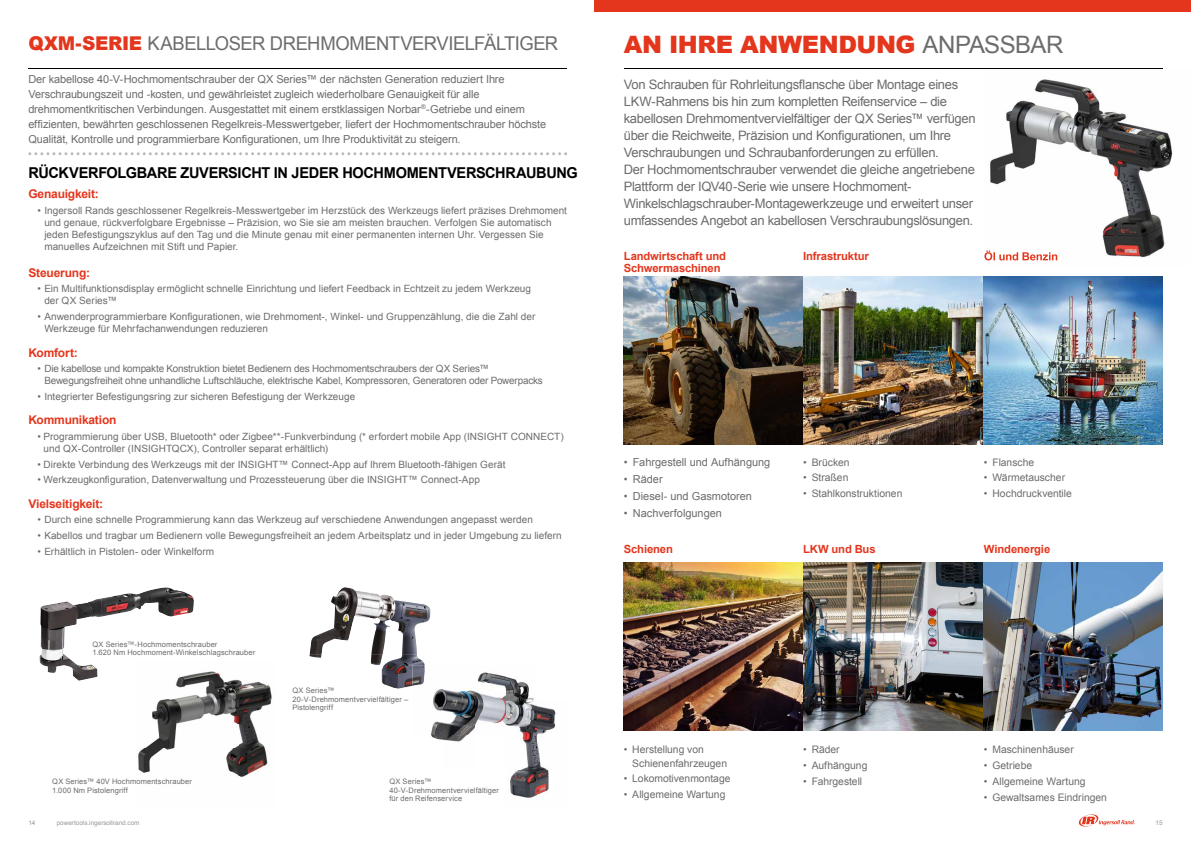
<style>
.page{position:relative;width:1191px;height:842px;background:#fff}
.page>*{position:absolute;margin:0;border:0;box-sizing:border-box;transform-origin:0 0}
.t1{font:900 24px "Arial";letter-spacing:-.015em;color:#e3361d}
.t2{font:19px "Arial";letter-spacing:-.025em;color:#6c6c6c}
.t3{font:700 15px "Arial";letter-spacing:-.02em;color:#000}
.t4{font:13px/17px "Arial";letter-spacing:-.025em;color:#6c6c6c}
.t5{font:700 12px "Arial";letter-spacing:-.015em;color:#e3361d}
.t6{font:700 11.2px/12px "Arial";letter-spacing:-.01em;color:#e3361d}
.t7{font:11px/15px "Arial";letter-spacing:-.01em;color:#6c6c6c}
.t8{font:10.3px/13.2px "Arial";color:#6c6c6c}
.t9{font:10px/12px "Arial";color:#6c6c6c}
.t10{font:7.5px/8.5px "Arial";letter-spacing:.015em;color:#6c6c6c}
.t11{font:6.4px "Arial";color:#969696}
.s1{font-weight:900;color:#e3361d}
.s2{font-weight:400;color:#6c6c6c}
</style>
<div class="page">
<svg style="left:1078px;top:814px;width:57px;height:13px"></svg>
<div style="left:595px;top:0;width:596px;height:12px;background:#e3361d"></div>
<hr style="left:28px;top:68px;width:539px;height:1px;background:#000">
<svg style="left:28px;top:152px;width:539px;height:3px"></svg>
<img style="left:138px;top:671px;width:134px;height:106px">
<img style="left:39px;top:599px;width:59px;height:82px">
<img style="left:101px;top:587px;width:63px;height:30px">
<img style="left:431px;top:672px;width:125px;height:126px">
<img style="left:331px;top:587px;width:39px;height:34px">
<img style="left:370px;top:593px;width:60px;height:28px">
<img style="left:309px;top:621px;width:44px;height:34px">
<img style="left:394px;top:621px;width:9px;height:32px">
<svg style="left:309px;top:655px;width:13px;height:3px"></svg>
<img style="left:371px;top:655px;width:54px;height:33px">
<img style="left:412px;top:665px;width:13px;height:21px">
<img style="left:986px;top:68px;width:187px;height:193px">
<img style="left:984px;top:250px;width:73px;height:10px">
<img style="left:624px;top:276px;width:359px;height:168px">
<img style="left:803px;top:276px;width:179px;height:168px">
<img style="left:983px;top:276px;width:179px;height:168px">
<img style="left:624px;top:563px;width:359px;height:168px">
<img style="left:803px;top:563px;width:179px;height:168px">
<img style="left:983px;top:563px;width:179px;height:168px">
<hr style="left:624px;top:68px;width:538px;height:1px;background:#000">
<h2 class="t2" style="left:28px;top:31px;width:531px"><span class="s1">QXM-SERIE</span> KABELLOSER DREHMOMENTVERVIELFÄLTIGER</h2>
<p class="t7" style="left:28px;top:71px;width:519px">Der kabellose 40-V-Hochmomentschrauber der QX Series™ der nächsten Generation reduziert Ihre Verschraubungszeit und -kosten, und gewährleistet zugleich wiederholbare Genauigkeit für alle drehmomentkritischen Verbindungen. Ausgestattet mit einem erstklassigen Norbar<sup>®</sup>-Getriebe und einem effizienten, bewährten geschlossenen Regelkreis-Messwertgeber, liefert der Hochmomentschrauber höchste Qualität, Kontrolle und programmierbare Konfigurationen, um Ihre Produktivität zu steigern.</p>
<h3 class="t3" style="left:28px;top:163px;width:551px">RÜCKVERFOLGBARE ZUVERSICHT IN JEDER HOCHMOMENTVERSCHRAUBUNG</h3>
<p class="t5" style="left:28px;top:186px;width:72px">Genauigkeit:</p>
<p class="t9" style="left:44px;top:204px;width:524px;text-indent:-7px">• Ingersoll Rands geschlossener Regelkreis-Messwertgeber im Herzstück des Werkzeugs liefert präzises Drehmoment und genaue, rückverfolgbare Ergebnisse – Präzision, wo Sie sie am meisten brauchen. Verfolgen Sie automatisch jeden Befestigungszyklus auf den Tag und die Minute genau mit einer permanenten internen Uhr. Vergessen Sie manuelles Aufzeichnen mit Stift und Papier.</p>
<p class="t5" style="left:28px;top:265px;width:63px">Steuerung:</p>
<p class="t9" style="left:44px;top:283px;width:488px;text-indent:-7px">• Ein Multifunktionsdisplay ermöglicht schnelle Einrichtung und liefert Feedback in Echtzeit zu jedem Werkzeug der QX Series™</p>
<p class="t9" style="left:44px;top:310px;width:492px;text-indent:-7px">• Anwenderprogrammierbare Konfigurationen, wie Drehmoment-, Winkel- und Gruppenzählung, die die Zahl der<br>Werkzeuge für Mehrfachanwendungen reduzieren</p>
<p class="t5" style="left:28px;top:344px;width:51px">Komfort:</p>
<p class="t9" style="left:44px;top:363px;width:500px;text-indent:-7px">• Die kabellose und kompakte Konstruktion bietet Bedienern des Hochmomentschraubers der QX Series™<br>Bewegungsfreiheit ohne unhandliche Luftschläuche, elektrische Kabel, Kompressoren, Generatoren oder Powerpacks</p>
<p class="t9" style="left:37px;top:390px;width:319px">• Integrierter Befestigungsring zur sicheren Befestigung der Werkzeuge</p>
<p class="t5" style="left:28px;top:412px;width:90px">Kommunikation</p>
<p class="t9" style="left:44px;top:430px;width:522px;text-indent:-6px">• Programmierung über USB, Bluetooth* oder Zigbee**-Funkverbindung (* erfordert mobile App (INSIGHT CONNECT) und QX-Controller (INSIGHTQCX), Controller separat erhältlich)</p>
<p class="t9" style="left:37px;top:458px;width:469px">• Direkte Verbindung des Werkzeugs mit der INSIGHT™ Connect-App auf Ihrem Bluetooth-fähigen Gerät</p>
<p class="t9" style="left:37px;top:474px;width:444px">• Werkzeugkonfiguration, Datenverwaltung und Prozessteuerung über die INSIGHT™ Connect-App</p>
<p class="t5" style="left:28px;top:496px;width:76px">Vielseitigkeit:</p>
<p class="t9" style="left:37px;top:514px;width:497px">• Durch eine schnelle Programmierung kann das Werkzeug auf verschiedene Anwendungen angepasst werden</p>
<p class="t9" style="left:37px;top:529px;width:526px">• Kabellos und tragbar um Bedienern volle Bewegungsfreiheit an jedem Arbeitsplatz und in jeder Umgebung zu liefern</p>
<p class="t9" style="left:37px;top:545px;width:178px">• Erhältlich in Pistolen- oder Winkelform</p>
<p class="t10" style="left:92px;top:640px;width:164px">QX Series™-Hochmomentschrauber<br>1.620 Nm Hochmoment-Winkelschlagschrauber</p>
<p class="t10" style="left:52px;top:777px;width:141px">QX Series™ 40V Hochmomentschrauber<br>1.000 Nm Pistolengriff</p>
<p class="t10" style="left:292px;top:686px;width:117px">QX Series™<br>20-V-Drehmomentvervielfältiger –<br>Pistolengriff</p>
<p class="t10" style="left:389px;top:777px;width:111px">QX Series™<br>40-V-Drehmomentvervielfältiger für den Reifenservice</p>
<h1 class="t1" style="left:624px;top:27px;width:441px">AN IHRE ANWENDUNG <span class="s2">ANPASSBAR</span></h1>
<p class="t4" style="left:624px;top:76px;width:353px">Von Schrauben für Rohrleitungsflansche über Montage eines LKW-Rahmens bis hin zum kompletten Reifenservice – die kabellosen Drehmomentvervielfältiger der QX Series™ verfügen über die Reichweite, Präzision und Konfigurationen, um Ihre Verschraubungen und Schraubanforderungen zu erfüllen.<br>Der Hochmomentschrauber verwendet die gleiche angetriebene Plattform der IQV40-Serie wie unsere Hochmoment-Winkelschlagschrauber-Montagewerkzeuge und erweitert unser umfassendes Angebot an kabellosen Verschraubungslösungen.</p>
<p class="t6" style="left:624px;top:251px;width:104px">Landwirtschaft und<br>Schwermaschinen</p>
<p class="t6" style="left:803px;top:251px;width:67px">Infrastruktur</p>
<p class="t7" style="left:624px;top:455px;width:148px">• Fahrgestell und Aufhängung</p>
<p class="t7" style="left:624px;top:472px;width:40px">• Räder</p>
<p class="t7" style="left:624px;top:488px;width:130px">• Diesel- und Gasmotoren</p>
<p class="t7" style="left:624px;top:505px;width:100px">• Nachverfolgungen</p>
<p class="t8" style="left:803px;top:455px;width:48px">• Brücken</p>
<p class="t8" style="left:803px;top:471px;width:47px">• Straßen</p>
<p class="t8" style="left:803px;top:487px;width:101px">• Stahlkonstruktionen</p>
<p class="t8" style="left:984px;top:455px;width:52px">• Flansche</p>
<p class="t8" style="left:984px;top:471px;width:83px">• Wärmetauscher</p>
<p class="t8" style="left:984px;top:487px;width:89px">• Hochdruckventile</p>
<p class="t6" style="left:624px;top:544px;width:51px">Schienen</p>
<p class="t6" style="left:803px;top:544px;width:74px">LKW und Bus</p>
<p class="t6" style="left:984px;top:544px;width:68px">Windenergie</p>
<p class="t8" style="left:632px;top:743px;width:96px;text-indent:-8px">• Herstellung von<br>Schienenfahrzeugen</p>
<p class="t8" style="left:624px;top:772px;width:108px">• Lokomotivenmontage</p>
<p class="t8" style="left:624px;top:788px;width:103px">• Allgemeine Wartung</p>
<p class="t8" style="left:803px;top:743px;width:38px">• Räder</p>
<p class="t8" style="left:803px;top:759px;width:66px">• Aufhängung</p>
<p class="t8" style="left:803px;top:775px;width:61px">• Fahrgestell</p>
<p class="t8" style="left:984px;top:743px;width:91px">• Maschinenhäuser</p>
<p class="t8" style="left:984px;top:759px;width:50px">• Getriebe</p>
<p class="t8" style="left:984px;top:775px;width:103px">• Allgemeine Wartung</p>
<p class="t8" style="left:984px;top:791px;width:125px">• Gewaltsames Eindringen</p>
<p class="t11" style="left:28px;top:818px;width:9px">14</p>
<p class="t11" style="left:57px;top:818px;width:84px">powertools.ingersollrand.com</p>
<p class="t11" style="left:1155px;top:818px;width:9px">15</p>
</div>
